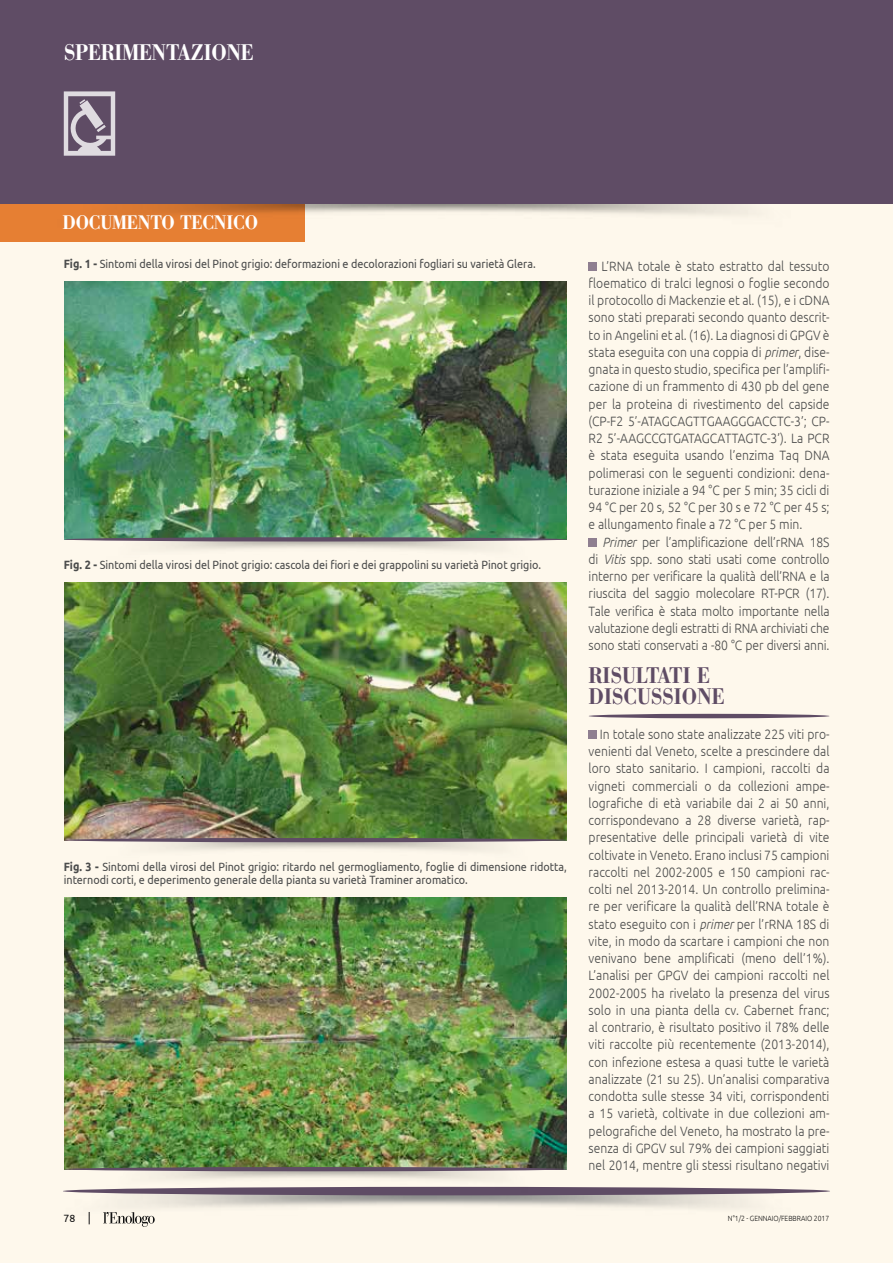
<style>
.page{position:relative;width:893px;height:1263px;background:#fef8ec}
.page>*{position:absolute;margin:0;border:0;box-sizing:border-box;transform-origin:0 0}
.t1{font:500 22.5px/21px "AT Our Bodoni";color:#5f4c65;scale:.9 1}
.t2{font:500 22.5px "AT Our Bodoni";letter-spacing:-.01em;color:#fff;scale:.9 1}
.t3{font:500 19.5px "AT Our Bodoni";letter-spacing:-.01em;color:#fff;scale:.9 1}
.t4{font:300 13.5px/17.2px "Ubuntu";color:#4a4b4b;text-align:justify;scale:.9 1}
.t5{font:12px/13.5px "Ubuntu";color:#4a4b4b;scale:.9 1}
.t6{font:10.5px "Ubuntu";color:#121212}
.t7{font:300 7.5px "Ubuntu";color:#121212;scale:.9 1}
.s1{font-weight:700}
.s2{font-style:italic}
</style>
<div class="page">
<img style="left:304px;top:204px;width:444px;height:27px">
<div style="left:0;top:0;width:893px;height:204px;background:#5f4c65"></div>
<svg style="left:64px;top:91px;width:51px;height:65px"></svg>
<div style="left:0;top:204px;width:304px;height:38px;background:#e78338"></div>
<img style="left:63px;top:1190px;width:767px;height:34px">
<div style="left:63px;top:1187px;width:767px;height:8px;background:#5f4c65;border-radius:50%"></div>
<img style="left:64px;top:281px;width:503px;height:269px">
<svg style="left:64px;top:537px;width:503px;height:4px;background:#5d5464"></svg>
<div style="left:589px;top:262px;width:8px;height:9px;background:#8f7f90"></div>
<div style="left:589px;top:538px;width:8px;height:9px;background:#8f7f90"></div>
<hr style="left:589px;top:714px;width:240px;height:4px;background:#5f4c65;border-radius:50%">
<div style="left:589px;top:730px;width:8px;height:9px;background:#8f7f90"></div>
<img style="left:64px;top:582px;width:503px;height:269px">
<img style="left:64px;top:898px;width:503px;height:300px">
<hr style="left:64px;top:838px;width:503px;height:4px;background:#5f4c65;border-radius:50%">
<hr style="left:64px;top:1167px;width:503px;height:4px;background:#5f4c65;border-radius:50%">
<h1 class="t2" style="left:64px;top:38px;width:213px">SPERIMENTAZIONE</h1>
<h2 class="t3" style="left:63px;top:211px;width:219px">DOCUMENTO TECNICO</h2>
<p class="t5" style="left:64px;top:257px;width:526px"><span class="s1">Fig. 1 -</span> Sintomi della virosi del Pinot grigio: deformazioni e decolorazioni fogliari su varietà Glera.</p>
<p class="t5" style="left:64px;top:557px;width:532px"><span class="s1">Fig. 2 -</span> Sintomi della virosi del Pinot grigio: cascola dei fiori e dei grappolini su varietà Pinot grigio.</p>
<p class="t5" style="left:64px;top:859px;width:560px"><span class="s1">Fig. 3 -</span> Sintomi della virosi del Pinot grigio: ritardo nel germogliamento, foglie di dimensione ridotta, internodi corti, e deperimento generale della pianta su varietà Traminer aromatico.</p>
<p class="t4" style="left:589px;top:257px;width:269px;text-indent:13px">L’RNA totale è stato estratto dal tessuto floematico di tralci legnosi o foglie secondo il protocollo di Mackenzie et al. (15), e i cDNA sono stati preparati secondo quanto descrit&shy;to in Angelini et al. (16). La diagnosi di GPGV è stata eseguita con una coppia di <span class="s2">primer</span>, dise&shy;gnata in questo studio, specifica per l’amplifi&shy;cazione di un frammento di 430 pb del gene per la proteina di rivestimento del capside (CP-F2 5’-ATAGCAGTTGAAGGGACCTC-3’; CP-R2 5’-AAGCCGTGATAGCATTAGTC-3’). La PCR è stata eseguita usando l’enzima Taq DNA polimerasi con le seguenti condizioni: dena&shy;turazione iniziale a 94 °C per 5 min; 35 cicli di 94 °C per 20 s, 52 °C per 30 s e 72 °C per 45 s; e allungamento finale a 72 °C per 5 min.</p>
<p class="t4" style="left:589px;top:533px;width:269px;text-indent:14px"><span class="s2">Primer</span> per l’amplificazione dell’rRNA 18S di <span class="s2">Vitis</span> spp. sono stati usati come controllo interno per verificare la qualità dell’RNA e la riuscita del saggio molecolare RT-PCR (17).<br>Tale verifica è stata molto importante nella valutazione degli estratti di RNA archiviati che sono stati conservati a -80 °C per diversi anni.</p>
<h1 class="t1" style="left:589px;top:665px;width:153px">RISULTATI E<br>DISCUSSIONE</h1>
<p class="t4" style="left:589px;top:725px;width:269px;text-indent:11px">In totale sono state analizzate 225 viti pro&shy;venienti dal Veneto, scelte a prescindere dal loro stato sanitario. I campioni, raccolti da vigneti commerciali o da collezioni ampe&shy;lografiche di età variabile dai 2 ai 50 anni, corrispondevano a 28 diverse varietà, rap&shy;presentative delle principali varietà di vite coltivate in Veneto. Erano inclusi 75 campioni raccolti nel 2002-2005 e 150 campioni rac&shy;colti nel 2013-2014. Un controllo prelimina&shy;re per verificare la qualità dell’RNA totale è stato eseguito con i <span class="s2">primer</span> per l’rRNA 18S di vite, in modo da scartare i campioni che non venivano bene amplificati (meno dell’1%).<br>L’analisi per GPGV dei campioni raccolti nel 2002-2005 ha rivelato la presenza del virus solo in una pianta della cv. Cabernet franc; al contrario, è risultato positivo il 78% delle viti raccolte più recentemente (2013-2014), con infezione estesa a quasi tutte le varietà analizzate (21 su 25). Un’analisi comparativa condotta sulle stesse 34 viti, corrispondenti a 15 varietà, coltivate in due collezioni am&shy;pelografiche del Veneto, ha mostrato la pre&shy;senza di GPGV sul 79% dei campioni saggiati nel 2014, mentre gli stessi risultano negativi</p>
<p class="t6" style="left:64px;top:1212px;width:13px">78</p>
<p class="t7" style="left:728px;top:1214px;width:114px">N°1/2 - GENNAIO/FEBBRAIO 2017</p>
</div>
